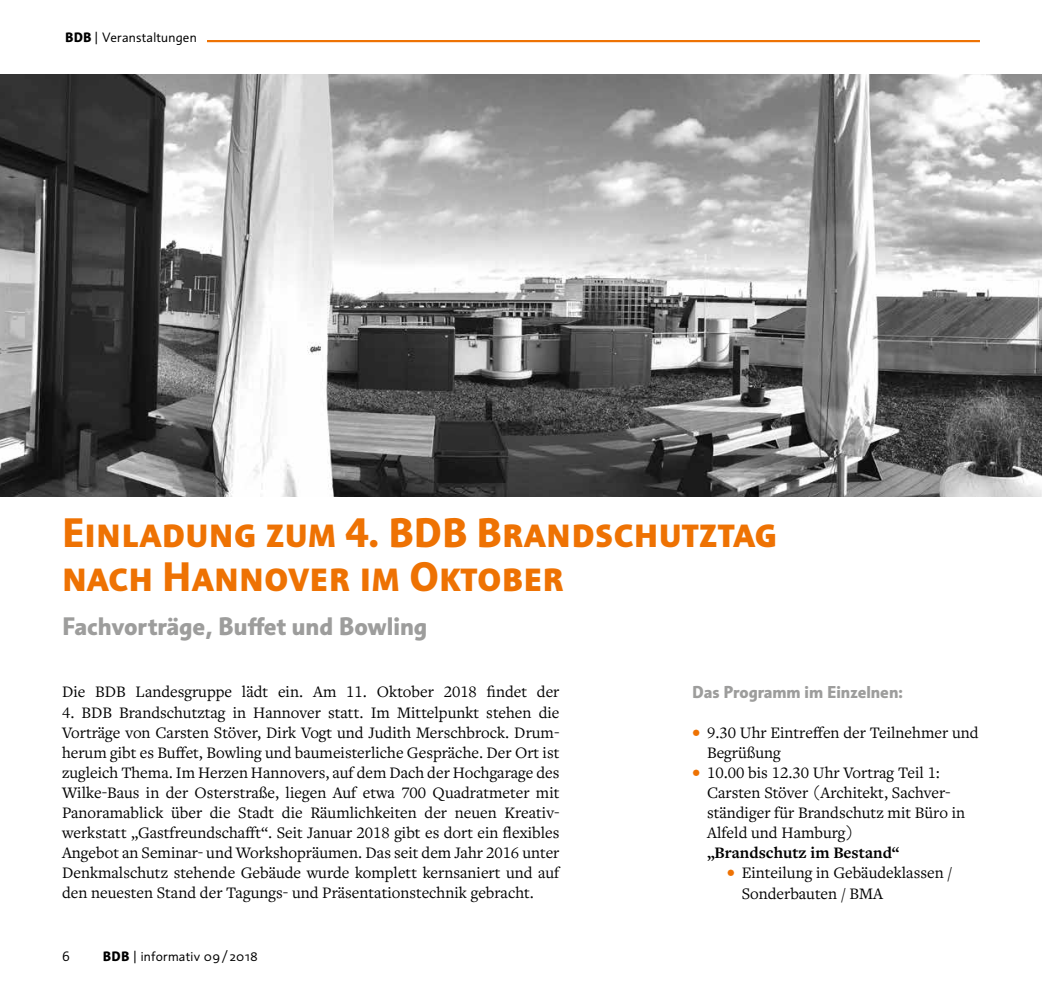
<style>
.page{position:relative;width:1042px;height:993px;background:#fff}
.page>*{position:absolute;margin:0;border:0;box-sizing:border-box;transform-origin:0 0}
.t1{font:700 39.9px/43.8px "Informa Pro";color:#ee7203}
.t2{font:700 24.5px "Informa Pro";color:#9d9d9c}
.t3{font:16.62px/20.1px "Freight Text Pro";color:#000}
.t4{font:700 16.62px "Informa Pro";color:#9d9d9c}
.t5{font:700 16.62px "Freight Text Pro";color:#000}
.t6{font:13.12px "Informa Pro";letter-spacing:.015em;color:#000}
.s1{font-weight:700}
.s2{color:#ee7203}
</style>
<div class="page">
<img style="left:0;top:74px;width:1042px;height:422px">
<hr style="left:62px;top:40px;width:918px;height:2px;background:#ee7203">
<div style="left:52px;top:30px;width:155px;height:18px;background:#fff"></div>
<p class="t6" style="left:65px;top:30px;width:133px"><span class="s1">BDB</span> | Veranstaltungen</p>
<h1 class="t1" style="left:62px;top:511px;width:717px">Einladung zum 4. BDB Brandschutztag nach Hannover im Oktober</h1>
<h2 class="t2" style="left:62px;top:611px;width:367px">Fachvorträge, Buffet und Bowling</h2>
<p class="t3" style="left:62px;top:681px;width:499px">Die BDB Landesgruppe lädt ein. Am 11. Oktober 2018 findet der</p>
<p class="t3" style="left:62px;top:701px;width:499px;text-align:justify">4. BDB Brandschutztag in Hannover statt. Im Mittelpunkt stehen die Vorträge von Carsten Stöver, Dirk Vogt und Judith Merschbrock. Drum&shy;herum gibt es Buffet, Bowling und baumeisterliche Gespräche. Der Ort ist zugleich Thema. Im Herzen Hannovers, auf dem Dach der Hochgarage des Wilke-Baus in der Osterstraße, liegen Auf etwa 700 Quadratmeter mit Panoramablick über die Stadt die Räumlichkeiten der neuen Kreativ&shy;werkstatt „Gastfreundschafft“. Seit Januar 2018 gibt es dort ein flexibles Angebot an Seminar- und Workshopräumen. Das seit dem Jahr 2016 unter Denkmalschutz stehende Gebäude wurde komplett kernsaniert und auf den neuesten Stand der Tagungs- und Präsentationstechnik gebracht.</p>
<p class="t6" style="left:62px;top:947px;width:9px">6</p>
<p class="t6" style="left:103px;top:947px;width:157px"><span class="s1">BDB</span> | informativ 09/2018</p>
<p class="t4" style="left:692px;top:681px;width:212px">Das Programm im Einzelnen:</p>
<p class="t3" style="left:707px;top:721px;width:273px;text-indent:-15px"><span class="s2">•</span> 9.30 Uhr Eintreffen der Teilnehmer und<br>Begrüßung</p>
<p class="t3" style="left:707px;top:761px;width:260px;text-indent:-15px"><span class="s2">•</span> 10.00 bis 12.30 Uhr Vortrag Teil 1:<br>Carsten Stöver (Architekt, Sachver&shy;ständiger für Brandschutz mit Büro in<br>Alfeld und Hamburg)</p>
<p class="t5" style="left:707px;top:841px;width:194px">„Brandschutz im Bestand“</p>
<p class="t3" style="left:742px;top:862px;width:212px;text-indent:-15px"><span class="s2">•</span> Einteilung in Gebäudeklassen /<br>Sonderbauten / BMA</p>
</div>
